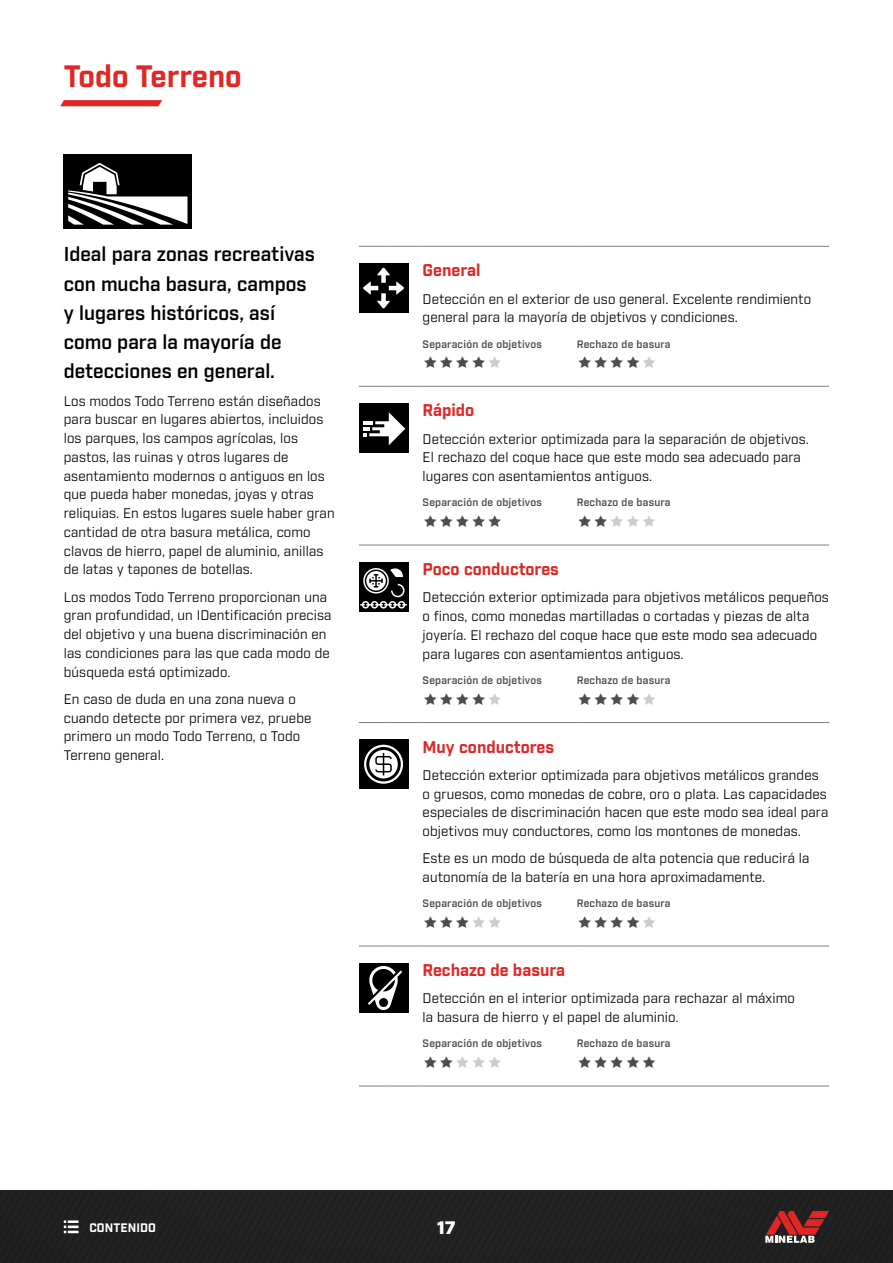
<style>
.page{position:relative;width:893px;height:1263px;background:#fff}
.page>*{position:absolute;margin:0;border:0;box-sizing:border-box;transform-origin:0 0}
.H1_TOC{font:700 30px "Industry";color:#e12725}
.Intro{font:600 19.5px/29.2px "Industry";color:#000}
.t1{font:900 18px "Industry";color:#fff}
.t2{font:700 16.5px "Industry";color:#e12725}
.Body{font:13.5px/18.8px "Industry";letter-spacing:.01em;color:#000}
.t3{font:700 12px "Industry";letter-spacing:.01em;color:#fff}
.Star_Rating_Attribut{font:600 10.5px "Industry";letter-spacing:.02em;color:#4d4d4d}
</style>
<div class="page">
<div style="left:0;top:1191px;width:893px;height:72px;background:#212121"></div>
<svg style="left:60px;top:100px;width:102px;height:6px"></svg>
<svg style="left:765px;top:1211px;width:64px;height:32px;background:#863b3b"></svg>
<svg style="left:64px;top:1220px;width:15px;height:13px"></svg>
<div style="left:64px;top:155px;width:128px;height:74px;background:#000"></div>
<svg style="left:68px;top:163px;width:119px;height:62px"></svg>
<hr style="left:359px;top:545px;width:32px;height:1px;background:#808080">
<hr style="left:391px;top:545px;width:32px;height:1px;background:#808080">
<hr style="left:423px;top:545px;width:154px;height:1px;background:#808080">
<hr style="left:577px;top:545px;width:252px;height:1px;background:#808080">
<hr style="left:359px;top:722px;width:32px;height:1px;background:#808080">
<hr style="left:391px;top:722px;width:32px;height:1px;background:#808080">
<hr style="left:423px;top:722px;width:154px;height:1px;background:#808080">
<hr style="left:577px;top:722px;width:252px;height:1px;background:#808080">
<hr style="left:359px;top:946px;width:32px;height:1px;background:#808080">
<hr style="left:391px;top:946px;width:32px;height:1px;background:#808080">
<hr style="left:423px;top:946px;width:154px;height:1px;background:#808080">
<hr style="left:577px;top:946px;width:252px;height:1px;background:#808080">
<hr style="left:359px;top:1085px;width:32px;height:1px;background:#7f7f7f">
<hr style="left:391px;top:1085px;width:32px;height:1px;background:#7f7f7f">
<hr style="left:423px;top:1085px;width:154px;height:1px;background:#7f7f7f">
<hr style="left:577px;top:1085px;width:252px;height:1px;background:#7f7f7f">
<hr style="left:359px;top:246px;width:32px;height:1px;background:#808080">
<hr style="left:391px;top:246px;width:32px;height:1px;background:#808080">
<hr style="left:423px;top:246px;width:154px;height:1px;background:#808080">
<hr style="left:577px;top:246px;width:252px;height:1px;background:#808080">
<hr style="left:359px;top:386px;width:32px;height:1px;background:#808080">
<hr style="left:391px;top:386px;width:32px;height:1px;background:#808080">
<hr style="left:423px;top:386px;width:154px;height:1px;background:#808080">
<hr style="left:577px;top:386px;width:252px;height:1px;background:#808080">
<div style="left:359px;top:263px;width:49px;height:50px;background:#000"></div>
<svg style="left:363px;top:268px;width:41px;height:40px"></svg>
<div style="left:359px;top:403px;width:49px;height:50px;background:#000"></div>
<svg style="left:363px;top:412px;width:42px;height:33px"></svg>
<div style="left:359px;top:562px;width:49px;height:49px;background:#000"></div>
<svg style="left:360px;top:568px;width:47px;height:40px"></svg>
<div style="left:359px;top:739px;width:49px;height:50px;background:#000"></div>
<svg style="left:364px;top:745px;width:39px;height:39px"></svg>
<div style="left:359px;top:963px;width:49px;height:49px;background:#000"></div>
<svg style="left:368px;top:966px;width:34px;height:44px"></svg>
<p class="H1_TOC" style="left:64px;top:58px;width:179px">Todo Terreno</p>
<p class="Intro" style="left:64px;top:241px;width:253px">Ideal para zonas recreativas con mucha basura, campos y lugares históricos, así como para la mayoría de detecciones en general.</p>
<p class="Body" style="left:64px;top:392px;width:272px">Los modos Todo Terreno están diseñados para buscar en lugares abiertos, incluidos los parques, los campos agrícolas, los pastos, las ruinas y otros lugares de asentamiento modernos o antiguos en los que pueda haber monedas, joyas y otras reliquias. En estos lugares suele haber gran cantidad de otra basura metálica, como clavos de hierro, papel de aluminio, anillas de latas y tapones de botellas.</p>
<p class="Body" style="left:64px;top:588px;width:269px">Los modos Todo Terreno proporcionan una gran profundidad, un IDentificación precisa del objetivo y una buena discriminación en las condiciones para las que cada modo de búsqueda está optimizado.</p>
<p class="Body" style="left:64px;top:690px;width:249px">En caso de duda en una zona nueva o cuando detecte por primera vez, pruebe primero un modo Todo Terreno, o Todo<br>Terreno general.</p>
<h3 class="t2" style="left:423px;top:260px;width:59px">General</h3>
<p class="Body" style="left:423px;top:290px;width:390px">Detección en el exterior de uso general. Excelente rendimiento general para la mayoría de objetivos y condiciones.</p>
<p class="Star_Rating_Attribut" style="left:423px;top:338px;width:121px">Separación de objetivos</p>
<p class="Star_Rating_Attribut" style="left:577px;top:338px;width:95px">Rechazo de basura</p>
<h3 class="t2" style="left:423px;top:400px;width:53px">Rápido</h3>
<p class="Body" style="left:423px;top:430px;width:388px">Detección exterior optimizada para la separación de objetivos.<br>El rechazo del coque hace que este modo sea adecuado para lugares con asentamientos antiguos.</p>
<p class="Star_Rating_Attribut" style="left:423px;top:496px;width:121px">Separación de objetivos</p>
<p class="Star_Rating_Attribut" style="left:577px;top:496px;width:95px">Rechazo de basura</p>
<h3 class="t2" style="left:423px;top:559px;width:138px">Poco conductores</h3>
<p class="Body" style="left:423px;top:588px;width:408px">Detección exterior optimizada para objetivos metálicos pequeños o finos, como monedas martilladas o cortadas y piezas de alta joyería. El rechazo del coque hace que este modo sea adecuado para lugares con asentamientos antiguos.</p>
<p class="Star_Rating_Attribut" style="left:423px;top:674px;width:121px">Separación de objetivos</p>
<p class="Star_Rating_Attribut" style="left:577px;top:674px;width:95px">Rechazo de basura</p>
<h3 class="t2" style="left:423px;top:737px;width:133px">Muy conductores</h3>
<p class="Body" style="left:423px;top:766px;width:407px">Detección exterior optimizada para objetivos metálicos grandes o gruesos, como monedas de cobre, oro o plata. Las capacidades especiales de discriminación hacen que este modo sea ideal para objetivos muy conductores, como los montones de monedas.</p>
<p class="Body" style="left:423px;top:849px;width:388px">Este es un modo de búsqueda de alta potencia que reducirá la autonomía de la batería en una hora aproximadamente.</p>
<p class="Star_Rating_Attribut" style="left:423px;top:897px;width:121px">Separación de objetivos</p>
<p class="Star_Rating_Attribut" style="left:577px;top:897px;width:95px">Rechazo de basura</p>
<h3 class="t2" style="left:423px;top:960px;width:144px">Rechazo de basura</h3>
<p class="Body" style="left:423px;top:989px;width:374px">Detección en el interior optimizada para rechazar al máximo la basura de hierro y el papel de aluminio.</p>
<p class="Star_Rating_Attribut" style="left:423px;top:1037px;width:121px">Separación de objetivos</p>
<p class="Star_Rating_Attribut" style="left:577px;top:1037px;width:95px">Rechazo de basura</p>
<p class="t3" style="left:89px;top:1220px;width:68px">CONTENIDO</p>
<h3 class="t1" style="left:437px;top:1217px;width:20px">17</h3>
</div>
